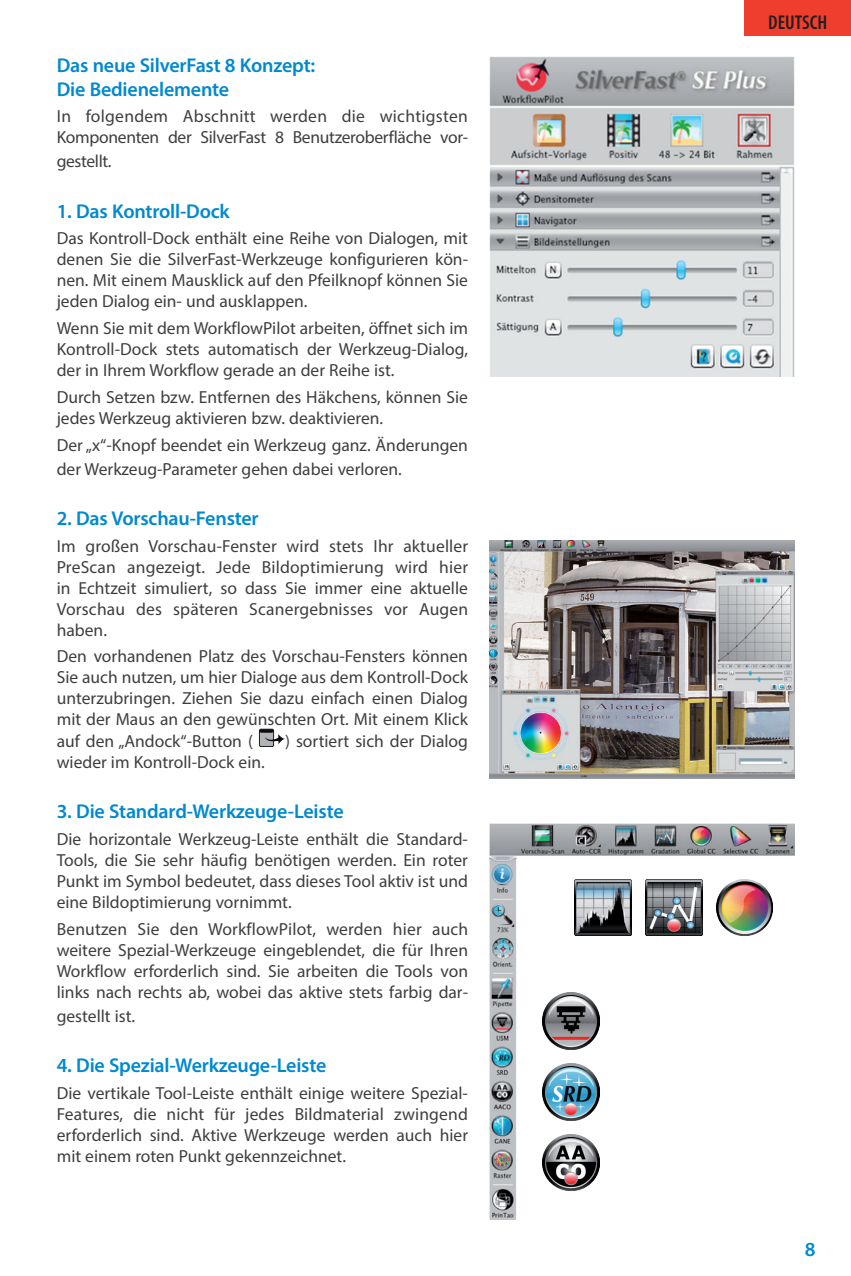
<style>
.page{position:relative;width:851px;height:1276px;background:#fff}
.page>*{position:absolute;margin:0;border:0;box-sizing:border-box;transform-origin:0 0}
.t1{font:600 20px/24px "Myriad Pro";letter-spacing:-.01em;color:#0089cf}
.t2{font:600 condensed 20px "Myriad Pro";color:#231f20}
.t3{font:17.5px/21px "Myriad Pro";color:#3e3e3f;text-align:justify}
.t4{font:17.5px "Myriad Pro";letter-spacing:-.02em;color:#3e3e3f}
</style>
<div class="page">
<div style="left:744px;top:0;width:106px;height:35px;background:#ef3e2e"></div>
<img style="left:489px;top:823px;width:305px;height:396px">
<svg style="left:259px;top:729px;width:14px;height:17px"></svg>
<div style="left:259px;top:729px;width:15px;height:18px;border:1px solid #1c1d1f"></div>
<hr style="left:259px;top:729px;width:14px;height:3px;background:#0d0a12;border-radius:2px">
<svg style="left:265px;top:734px;width:20px;height:10px"></svg>
<img style="left:489px;top:57px;width:305px;height:320px">
<img style="left:489px;top:540px;width:305px;height:238px">
<img style="left:542px;top:1063px;width:57px;height:57px">
<img style="left:542px;top:1134px;width:57px;height:57px">
<img style="left:542px;top:992px;width:57px;height:57px">
<img style="left:645px;top:879px;width:57px;height:56px">
<img style="left:716px;top:879px;width:56px;height:56px">
<img style="left:574px;top:879px;width:57px;height:56px">
<p class="t1" style="left:57px;top:52px;width:260px">Das neue SilverFast 8 Konzept:<br>Die Bedienelemente</p>
<p class="t3" style="left:57px;top:106px;width:413px">In folgendem Abschnitt werden die wichtigsten<br>Komponenten der SilverFast 8 Benutzeroberfläche vor-</p>
<p class="t4" style="left:57px;top:151px;width:56px">gestellt.</p>
<p class="t1" style="left:57px;top:198px;width:174px">1. Das Kontroll-Dock</p>
<p class="t3" style="left:57px;top:228px;width:413px">Das Kontroll-Dock enthält eine Reihe von Dialogen, mit denen Sie die SilverFast-Werkzeuge konfigurieren kön&shy;nen. Mit einem Mausklick auf den Pfeilknopf können Sie jeden Dialog ein- und ausklappen.</p>
<p class="t3" style="left:57px;top:317px;width:413px">Wenn Sie mit dem WorkflowPilot arbeiten, öffnet sich im Kontroll-Dock stets automatisch der Werkzeug-Dialog, der in Ihrem Workflow gerade an der Reihe ist.</p>
<p class="t3" style="left:57px;top:386px;width:413px">Durch Setzen bzw. Entfernen des Häkchens, können Sie jedes Werkzeug aktivieren bzw. deaktivieren.</p>
<p class="t3" style="left:57px;top:432px;width:413px;line-height:24px">Der „x“-Knopf beendet ein Werkzeug ganz. Änderungen der Werkzeug-Parameter gehen dabei verloren.</p>
<p class="t1" style="left:57px;top:505px;width:203px">2. Das Vorschau-Fenster</p>
<p class="t3" style="left:57px;top:535px;width:413px">Im großen Vorschau-Fenster wird stets Ihr aktueller PreScan angezeigt. Jede Bildoptimierung wird hier in Echtzeit simuliert, so dass Sie immer eine aktuelle Vorschau des späteren Scanergebnisses vor Augen haben.</p>
<p class="t3" style="left:57px;top:645px;width:413px">Den vorhandenen Platz des Vorschau-Fensters können Sie auch nutzen, um hier Dialoge aus dem Kontroll-Dock unterzubringen. Ziehen Sie dazu einfach einen Dialog mit der Maus an den gewünschten Ort. Mit einem Klick auf den „Andock“-Button (</p>
<p class="t3" style="left:285px;top:730px;width:184px">) sortiert sich der Dialog</p>
<p class="t3" style="left:57px;top:751px;width:209px">wieder im Kontroll-Dock ein.</p>
<p class="t1" style="left:57px;top:799px;width:288px">3. Die Standard-Werkzeuge-Leiste</p>
<p class="t3" style="left:57px;top:828px;width:413px">Die horizontale Werkzeug-Leiste enthält die Standard-Tools, die Sie sehr häufig benötigen werden. Ein roter Punkt im Symbol bedeutet, dass dieses Tool aktiv ist und eine Bildoptimierung vornimmt.</p>
<p class="t3" style="left:57px;top:918px;width:413px">Benutzen Sie den WorkflowPilot, werden hier auch weitere Spezial-Werkzeuge eingeblendet, die für Ihren Workflow erforderlich sind. Sie arbeiten die Tools von links nach rechts ab, wobei das aktive stets farbig dar-</p>
<p class="t3" style="left:57px;top:1005px;width:80px">gestellt ist.</p>
<p class="t1" style="left:57px;top:1052px;width:271px">4. Die Spezial-Werkzeuge-Leiste</p>
<p class="t3" style="left:57px;top:1082px;width:413px">Die vertikale Tool-Leiste enthält einige weitere Spezial-Features, die nicht für jedes Bildmaterial zwingend erforderlich sind. Aktive Werkzeuge werden auch hier mit einem roten Punkt gekennzeichnet.</p>
<p class="t2" style="left:768px;top:10px;width:61px">DEUTSCH</p>
<p class="t1" style="left:804px;top:1236px;width:12px">8</p>
</div>
